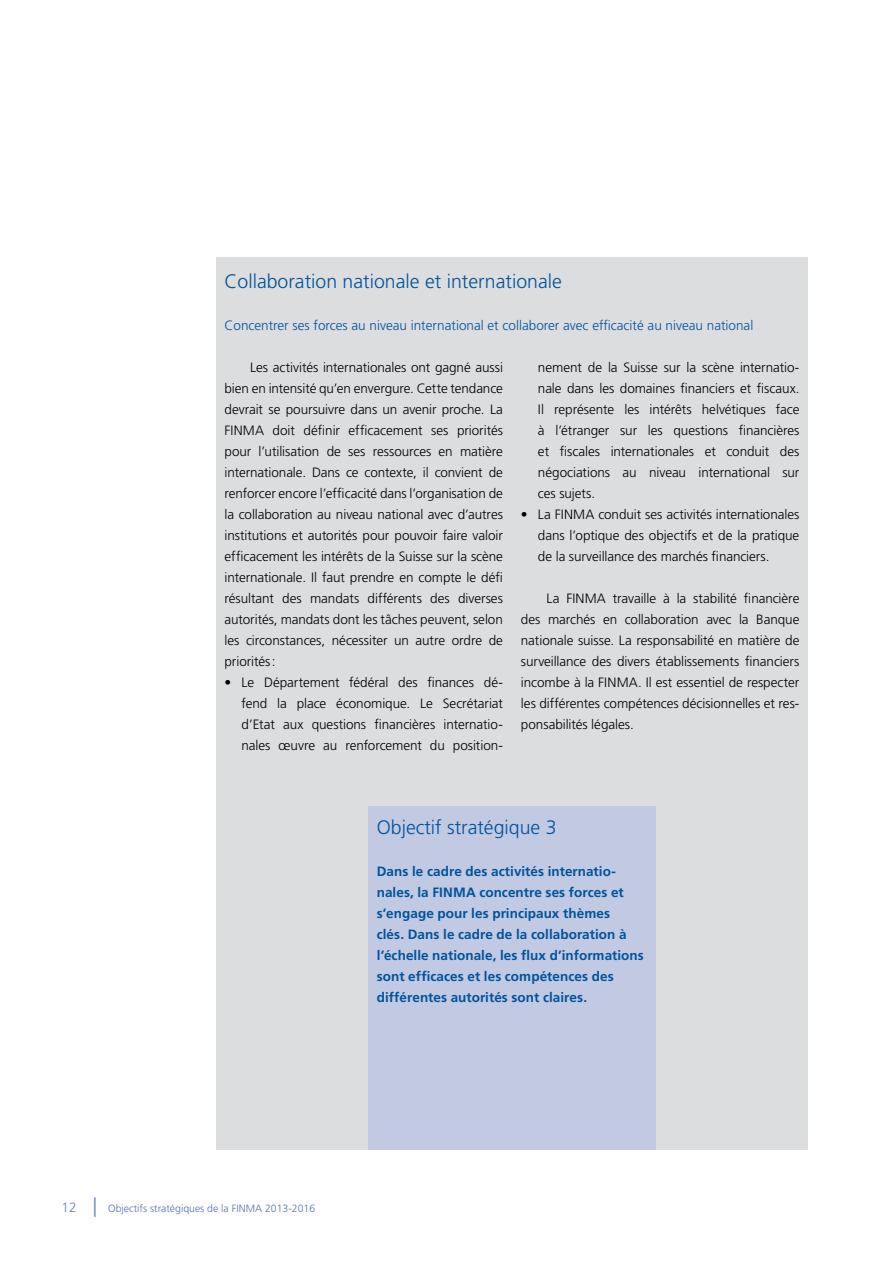
<style>
.page{position:relative;width:893px;height:1263px;background:#fff}
.page>*{position:absolute;margin:0;border:0;box-sizing:border-box;transform-origin:0 0}
.t1{font:300 19.5px "Frutiger LT Std";color:#00539b}
.t2{font:300 13.5px/21px "Frutiger LT Std";letter-spacing:-.005em;color:#000;text-align:justify}
.t3{font:700 13.5px/21px "Frutiger LT Std";letter-spacing:.005em;color:#00539b}
.t4{font:300 13.5px "Frutiger LT Std";color:#00539b}
.t5{font:300 10.5px "Frutiger LT Std";color:#5074b1}
.s1{font-size:13.5px;color:#6682ba}
.s2{font-size:19.5px;color:#6682ba}
</style>
<div class="page">
<div style="left:216px;top:257px;width:592px;height:892px;background:#dcddde"></div>
<div style="left:368px;top:806px;width:288px;height:343px;background:#c1c9e3"></div>
<h1 class="t1" style="left:225px;top:270px;width:339px">Collaboration nationale et internationale</h1>
<p class="t4" style="left:225px;top:318px;width:530px">Concentrer ses forces au niveau international et collaborer avec efficacité au niveau national</p>
<p class="t2" style="left:225px;top:357px;width:280px;text-indent:26px">Les activités internationales ont gagné aussi bien en intensité qu’en envergure. Cette tendance devrait se poursuivre dans un avenir proche. La FINMA doit définir efficacement ses priorités pour l’utilisation de ses ressources en matière internationale. Dans ce contexte, il convient de renforcer encore l’efficacité dans l’organisation de la collaboration au niveau national avec d’autres institutions et autorités pour pouvoir faire valoir efficacement les intérêts de la Suisse sur la scène internationale. Il faut prendre en compte le défi résultant des mandats différents des diverses autorités, mandats dont les tâches peuvent, selon les circonstances, nécessiter un autre ordre de priorités:</p>
<p class="t2" style="left:242px;top:672px;width:263px;text-indent:-17px">• Le Département fédéral des finances dé&shy;fend la place économique. Le Secrétariat d’Etat aux questions financières internatio&shy;nales œuvre au renforcement du position-</p>
<p class="t2" style="left:538px;top:357px;width:263px">nement de la Suisse sur la scène internatio&shy;nale dans les domaines financiers et fiscaux.<br>Il représente les intérêts helvétiques face à l’étranger sur les questions financières et fiscales internationales et conduit des négociations au niveau international sur ces sujets.</p>
<p class="t2" style="left:538px;top:504px;width:263px;text-indent:-17px">• La FINMA conduit ses activités internationales dans l’optique des objectifs et de la pratique de la surveillance des marchés financiers.</p>
<p class="t2" style="left:521px;top:588px;width:280px;text-indent:26px">La FINMA travaille à la stabilité financière des marchés en collaboration avec la Banque nationale suisse. La responsabilité en matière de surveillance des divers établissements financiers incombe à la FINMA. Il est essentiel de respecter les différentes compétences décisionnelles et res&shy;ponsabilités légales.</p>
<h1 class="t1" style="left:377px;top:816px;width:181px">Objectif stratégique 3</h1>
<p class="t3" style="left:377px;top:861px;width:269px">Dans le cadre des activités internatio&shy;nales, la FINMA concentre ses forces et s’engage pour les principaux thèmes<br>clés. Dans le cadre de la collaboration à l’échelle nationale, les flux d’informations sont efficaces et les compétences des différentes autorités sont claires.</p>
<p class="t5" style="left:62px;top:1203px;width:255px"><span class="s1">12</span> <span class="s2">|</span> Objectifs stratégiques de la FINMA 2013-2016</p>
</div>
